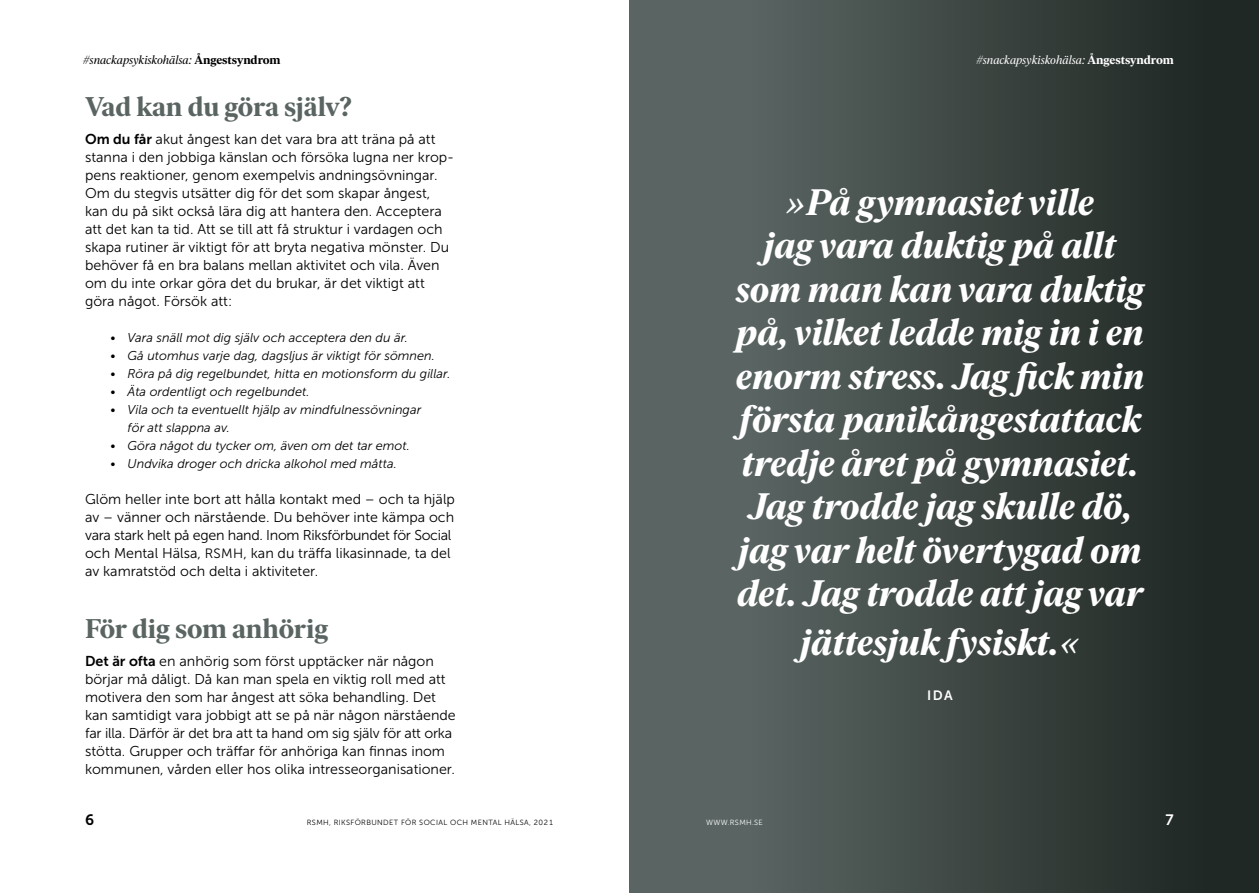
<style>
.page{position:relative;width:1259px;height:893px;background:#fff}
.page>*{position:absolute;margin:0;border:0;box-sizing:border-box;transform-origin:0 0}
.t1{font:italic 700 36.75px/43.5px "Ivar Soft";letter-spacing:-.005em;color:#fff;text-align:center}
.Rubrik_2{font:700 27px "Ivar Soft";letter-spacing:-.01em;color:#5a6563}
.t2{font:15px "Museo Sans 700";color:#000}
.t3{font:15px "Museo Sans 700";color:#fff}
.Brödtext_fet_ingång{font:14.25px/18px "Museo Sans 300";color:#000}
.Brödtext_utan_indrag{font:14.25px/18px "Museo Sans 300";color:#000}
.t4{font:13.5px "Museo Sans 700";color:#fff}
.t5{font:italic 12.75px/18px "Museo Sans 300";color:#000}
.t6{font:italic 12px "Ivar Soft";color:#000}
.t7{font:italic 12px "Ivar Soft";color:#fff}
.t8{font:7.5px "Museo Sans 300";letter-spacing:.05em;color:#000}
.t9{font:7.5px "Museo Sans 300";letter-spacing:.05em;color:#fff}
.s1{font-weight:700;font-style:normal}
.s2{font-family:"Museo Sans 700"}
.s3{font-size:13.5px}
</style>
<div class="page">
<div style="left:629px;top:0;width:630px;height:893px;background:linear-gradient(to right,#636f6d,#1c2420)"></div>
<p class="t6" style="left:83px;top:53px;width:199px">#snackapsykiskohälsa: <span class="s1">Ångestsyndrom</span></p>
<p class="Rubrik_2" style="left:85px;top:91px;width:268px">Vad kan du göra själv?</p>
<p class="Brödtext_fet_ingång" style="left:85px;top:130px;width:371px"><span class="s2">Om du får</span> akut ångest kan det vara bra att träna på att stanna i den jobbiga känslan och försöka lugna ner krop&shy;pens reaktioner, genom exempelvis andningsövningar.<br>Om du stegvis utsätter dig för det som skapar ångest, kan du på sikt också lära dig att hantera den. Acceptera att det kan ta tid. Att se till att få struktur i vardagen och skapa rutiner är viktigt för att bryta negativa mönster. Du behöver få en bra balans mellan aktivitet och vila. Även om du inte orkar göra det du brukar, är det viktigt att göra något. Försök att:</p>
<p class="t5" style="left:111px;top:329px;width:299px">• Vara snäll mot dig själv och acceptera den du är.</p>
<p class="t5" style="left:111px;top:347px;width:326px">• Gå utomhus varje dag, dagsljus är viktigt för sömnen.</p>
<p class="t5" style="left:111px;top:365px;width:341px">• Röra på dig regelbundet, hitta en motionsform du gillar.</p>
<p class="t5" style="left:111px;top:383px;width:200px">• Äta ordentligt och regelbundet.</p>
<p class="t5" style="left:128px;top:401px;width:295px;text-indent:-17px">• Vila och ta eventuellt hjälp av mindfulnessövningar för att slappna av.</p>
<p class="t5" style="left:111px;top:437px;width:301px">• Göra något du tycker om, även om det tar emot.</p>
<p class="t5" style="left:111px;top:455px;width:288px">• Undvika droger och dricka alkohol med måtta.</p>
<p class="Brödtext_utan_indrag" style="left:85px;top:490px;width:371px">Glöm heller inte bort att hålla kontakt med – och ta hjälp av – vänner och närstående. Du behöver inte kämpa och vara stark helt på egen hand. Inom Riksförbundet för Social och Mental Hälsa, <span class="s3">RSMH</span>, kan du träffa likasinnade, ta del av kamratstöd och delta i aktiviteter.</p>
<p class="Rubrik_2" style="left:85px;top:613px;width:245px">För dig som anhörig</p>
<p class="Brödtext_fet_ingång" style="left:85px;top:652px;width:372px"><span class="s2">Det är ofta</span> en anhörig som först upptäcker när någon börjar må dåligt. Då kan man spela en viktig roll med att motivera den som har ångest att söka behandling. Det kan samtidigt vara jobbigt att se på när någon närstående far illa. Därför är det bra att ta hand om sig själv för att orka stötta. Grupper och träffar för anhöriga kan finnas inom kommunen, vården eller hos olika intresseorganisationer.</p>
<p class="t7" style="left:976px;top:53px;width:199px">#snackapsykiskohälsa: <span class="s1">Ångestsyndrom</span></p>
<p class="t1" style="left:735px;top:180px;width:410px">»På gymnasiet ville<br>jag vara duktig på allt som man kan vara duktig på, vilket ledde mig in i en enorm stress. Jag fick min första panikångestattack tredje året på gymnasiet.<br>Jag trodde jag skulle dö, jag var helt övertygad om det. Jag trodde att jag var</p>
<p class="t1" style="left:800px;top:621px;width:280px">jättesjuk fysiskt.«</p>
<p class="t4" style="left:927px;top:687px;width:27px">IDA</p>
<p class="t2" style="left:85px;top:811px;width:11px">6</p>
<p class="t9" style="left:706px;top:818px;width:58px">WWW.RSMH.SE</p>
<p class="t8" style="left:307px;top:818px;width:247px">RSMH, RIKSFÖRBUNDET FÖR SOCIAL OCH MENTAL HÄLSA, 202 1</p>
<p class="t3" style="left:1165px;top:811px;width:10px">7</p>
</div>
